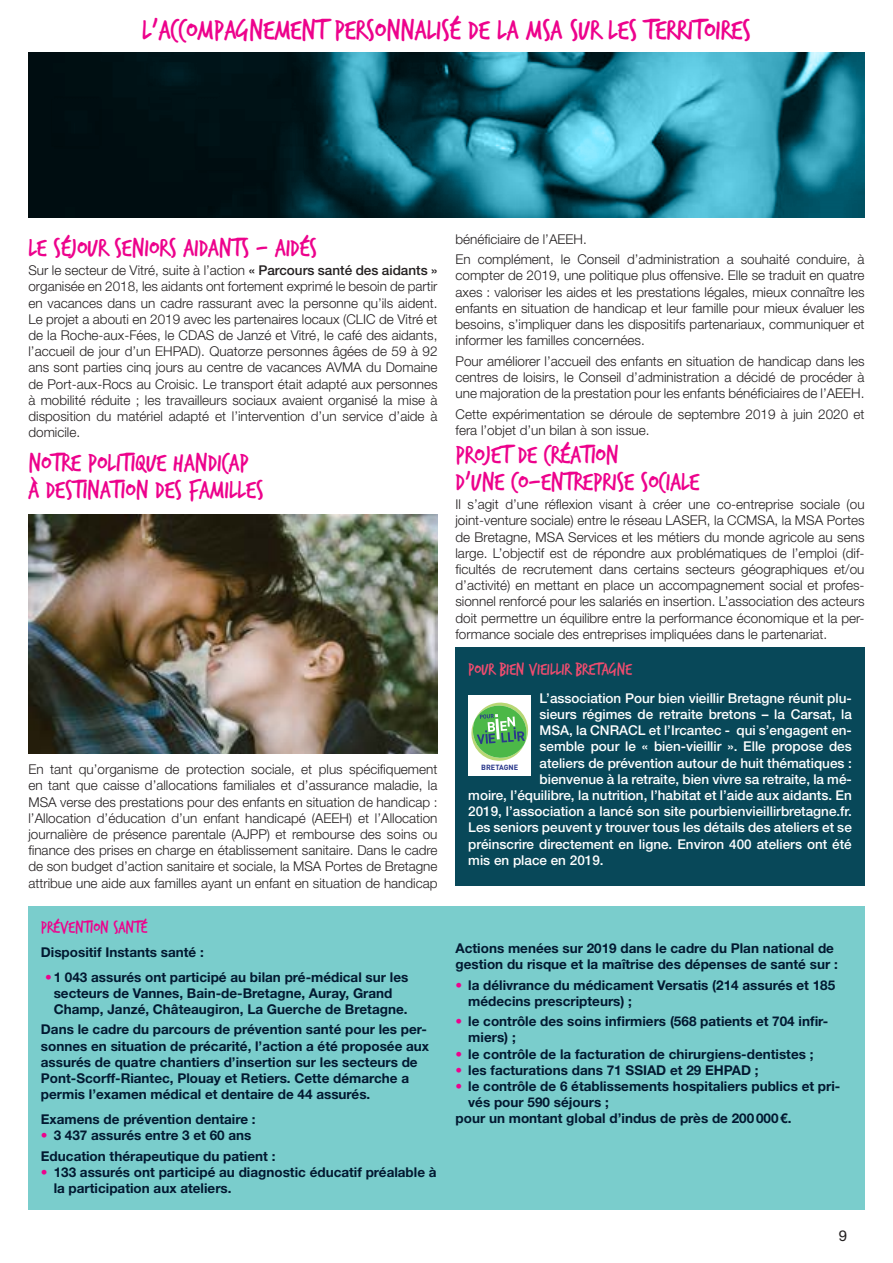
<style>
.page{position:relative;width:893px;height:1263px;background:#fff}
.page>*{position:absolute;margin:0;border:0;box-sizing:border-box;transform-origin:0 0}
.t1{font:30px "Trash Hand";color:#ed028c}
.t2{font:27px/27px "Trash Hand";color:#ed028c}
.t3{font:18px "Trash Hand";color:#f04c6f}
.t4{font:18px "Trash Hand";color:#ed028c}
.t5{font:15px "Helvetica Neue LT Std";color:#231f20}
.t6{font:300 13.5px/16.2px "Helvetica Neue LT Std";color:#231f20;text-align:justify}
.t7{font:700 13.5px/16.2px "Helvetica Neue LT Std";color:#021931}
.t8{font:500 13.5px "Helvetica Neue LT Std";color:#fff}
.t9{font:700 7.35px "DIN";color:#2a388b}
.s1{font-weight:500}
.s2{color:#ed028c}
</style>
<div class="page">
<img style="left:29px;top:52px;width:835px;height:166px">
<img style="left:28px;top:515px;width:409px;height:239px">
<div style="left:28px;top:906px;width:837px;height:303px;background:#7acdcc"></div>
<div style="left:455px;top:647px;width:409px;height:239px;background:#084859"></div>
<div style="left:468px;top:695px;width:63px;height:81px;background:#fff"></div>
<svg style="left:471px;top:702px;width:57px;height:59px"></svg>
<h1 class="t1" style="left:142px;top:16px;width:610px">L’ACCOMPAGNEMENT PERSONNALISÉ DE LA MSA SUR LES TERRITOIRES</h1>
<p class="t2" style="left:28px;top:235px;width:290px">LE SÉJOUR SENIORS AIDANTS – AIDÉS</p>
<p class="t6" style="left:28px;top:262px;width:411px">Sur le secteur de Vitré, suite à l’action <span class="s1">« Parcours santé des aidants » </span>organisée en 2018, les aidants ont fortement exprimé le besoin de partir en vacances dans un cadre rassurant avec la personne qu’ils aident.<br>Le projet a abouti en 2019 avec les partenaires locaux (CLIC de Vitré et de la Roche-aux-Fées, le CDAS de Janzé et Vitré, le café des aidants, l’accueil de jour d’un EHPAD). Quatorze personnes âgées de 59 à 92 ans sont parties cinq jours au centre de vacances AVMA du Domaine de Port-aux-Rocs au Croisic. Le transport était adapté aux personnes à mobilité réduite ; les travailleurs sociaux avaient organisé la mise à disposition du matériel adapté et l’intervention d’un service d’aide à domicile.</p>
<p class="t2" style="left:28px;top:450px;width:237px">NOTRE POLITIQUE HANDICAP<br>À DESTINATION DES FAMILLES</p>
<p class="t6" style="left:28px;top:761px;width:411px">En tant qu’organisme de protection sociale, et plus spécifiquement en tant que caisse d’allocations familiales et d’assurance maladie, la MSA verse des prestations pour des enfants en situation de handicap : l’Allocation d’éducation d’un enfant handicapé (AEEH) et l’Allocation journalière de présence parentale (AJPP) et rembourse des soins ou finance des prises en charge en établissement sanitaire. Dans le cadre de son budget d’action sanitaire et sociale, la MSA Portes de Bretagne attribue une aide aux familles ayant un enfant en situation de handicap</p>
<p class="t4" style="left:41px;top:918px;width:108px">PRÉVENTION SANTÉ</p>
<p class="t7" style="left:41px;top:944px;width:164px">Dispositif Instants santé :</p>
<p class="t7" style="left:45px;top:968px;width:365px;text-align:center"><span class="s2">•</span>1 043 assurés ont participé au bilan pré-médical sur les secteurs de Vannes, Bain-de-Bretagne, Auray, Grand<br>Champ, Janzé, Châteaugiron, La Guerche de Bretagne.</p>
<p class="t7" style="left:41px;top:1021px;width:390px">Dans le cadre du parcours de prévention santé pour les per&shy;sonnes en situation de précarité, l’action a été proposée aux assurés de quatre chantiers d’insertion sur les secteurs de Pont-Scorff-Riantec, Plouay et Retiers. Cette démarche a permis l’examen médical et dentaire de 44 assurés.</p>
<p class="t7" style="left:41px;top:1111px;width:216px">Examens de prévention dentaire :</p>
<p class="t7" style="left:41px;top:1127px;width:212px"><span class="s2">•</span> 3 437 assurés entre 3 et 60 ans</p>
<p class="t7" style="left:41px;top:1147px;width:236px">Education thérapeutique du patient :</p>
<p class="t7" style="left:54px;top:1163px;width:384px;text-indent:-13px"><span class="s2">•</span> 133 assurés ont participé au diagnostic éducatif préalable à la participation aux ateliers.</p>
<p class="t6" style="left:455px;top:231px;width:133px">bénéficiaire de l’AEEH.</p>
<p class="t6" style="left:455px;top:251px;width:411px">En complément, le Conseil d’administration a souhaité conduire, à compter de 2019, une politique plus offensive. Elle se traduit en quatre axes : valoriser les aides et les prestations légales, mieux connaître les enfants en situation de handicap et leur famille pour mieux évaluer les besoins, s’impliquer dans les dispositifs partenariaux, communiquer et informer les familles concernées.</p>
<p class="t6" style="left:455px;top:353px;width:411px">Pour améliorer l’accueil des enfants en situation de handicap dans les centres de loisirs, le Conseil d’administration a décidé de procéder à une majoration de la prestation pour les enfants bénéficiaires de l’AEEH.</p>
<p class="t6" style="left:455px;top:405px;width:411px">Cette expérimentation se déroule de septembre 2019 à juin 2020 et fera l’objet d’un bilan à son issue.</p>
<p class="t2" style="left:455px;top:442px;width:245px">PROJET DE CRÉATION<br>D’UNE CO-ENTREPRISE SOCIALE</p>
<p class="t6" style="left:455px;top:496px;width:411px">Il s’agit d’une réflexion visant à créer une co-entreprise sociale (ou joint-venture sociale) entre le réseau LASER, la CCMSA, la MSA Portes de Bretagne, MSA Services et les métiers du monde agricole au sens large. L’objectif est de répondre aux problématiques de l’emploi (dif&shy;ficultés de recrutement dans certains secteurs géographiques et/ou d’activité) en mettant en place un accompagnement social et profes&shy;sionnel renforcé pour les salariés en insertion. L’association des acteurs doit permettre un équilibre entre la performance économique et la per&shy;formance sociale des entreprises impliquées dans le partenariat.</p>
<p class="t3" style="left:468px;top:660px;width:165px">POUR BIEN VIEILLIR BRETAGNE</p>
<p class="t8" style="left:539px;top:690px;width:314px">L’association Pour bien vieillir Bretagne réunit plu-</p>
<p class="t8" style="left:539px;top:706px;width:314px">sieurs régimes de retraite bretons – la Carsat, la</p>
<p class="t8" style="left:539px;top:722px;width:314px">MSA, la CNRACL et l’Ircantec - qui s’engagent en-</p>
<p class="t8" style="left:539px;top:738px;width:314px">semble pour le « bien-vieillir ». Elle propose des</p>
<p class="t8" style="left:539px;top:755px;width:314px">ateliers de prévention autour de huit thématiques :</p>
<p class="t8" style="left:539px;top:771px;width:314px">bienvenue à la retraite, bien vivre sa retraite, la mé-</p>
<p class="t8" style="left:468px;top:787px;width:385px">moire, l’équilibre, la nutrition, l’habitat et l’aide aux aidants. En</p>
<p class="t8" style="left:468px;top:803px;width:385px">2019, l’association a lancé son site pourbienvieillirbretagne.fr.</p>
<p class="t8" style="left:468px;top:819px;width:385px">Les seniors peuvent y trouver tous les détails des ateliers et se</p>
<p class="t8" style="left:468px;top:836px;width:385px">préinscrire directement en ligne. Environ 400 ateliers ont été</p>
<p class="t8" style="left:468px;top:852px;width:137px">mis en place en 2019.</p>
<p class="t9" style="left:481px;top:762px;width:38px">BRETAGNE</p>
<p class="t7" style="left:456px;top:940px;width:384px">Actions menées sur 2019 dans le cadre du Plan national de gestion du risque et la maîtrise des dépenses de santé sur :</p>
<p class="t7" style="left:468px;top:976px;width:368px;text-indent:-13px"><span class="s2">•</span> la délivrance du médicament Versatis (214 assurés et 185 médecins prescripteurs) ;</p>
<p class="t7" style="left:468px;top:1013px;width:361px;text-indent:-13px"><span class="s2">•</span> le contrôle des soins infirmiers (568 patients et 704 infir&shy;miers) ;</p>
<p class="t7" style="left:456px;top:1045px;width:359px"><span class="s2">•</span> le contrôle de la facturation de chirurgiens-dentistes ;</p>
<p class="t7" style="left:456px;top:1061px;width:305px"><span class="s2">•</span> les facturations dans 71 SSIAD et 29 EHPAD ;</p>
<p class="t7" style="left:468px;top:1078px;width:374px;text-indent:-13px"><span class="s2">•</span> le contrôle de 6 établissements hospitaliers publics et pri&shy;vés pour 590 séjours ;</p>
<p class="t7" style="left:456px;top:1110px;width:337px">pour un montant global d’indus de près de 200000€.</p>
<p class="t5" style="left:839px;top:1227px;width:10px">9</p>
</div>
